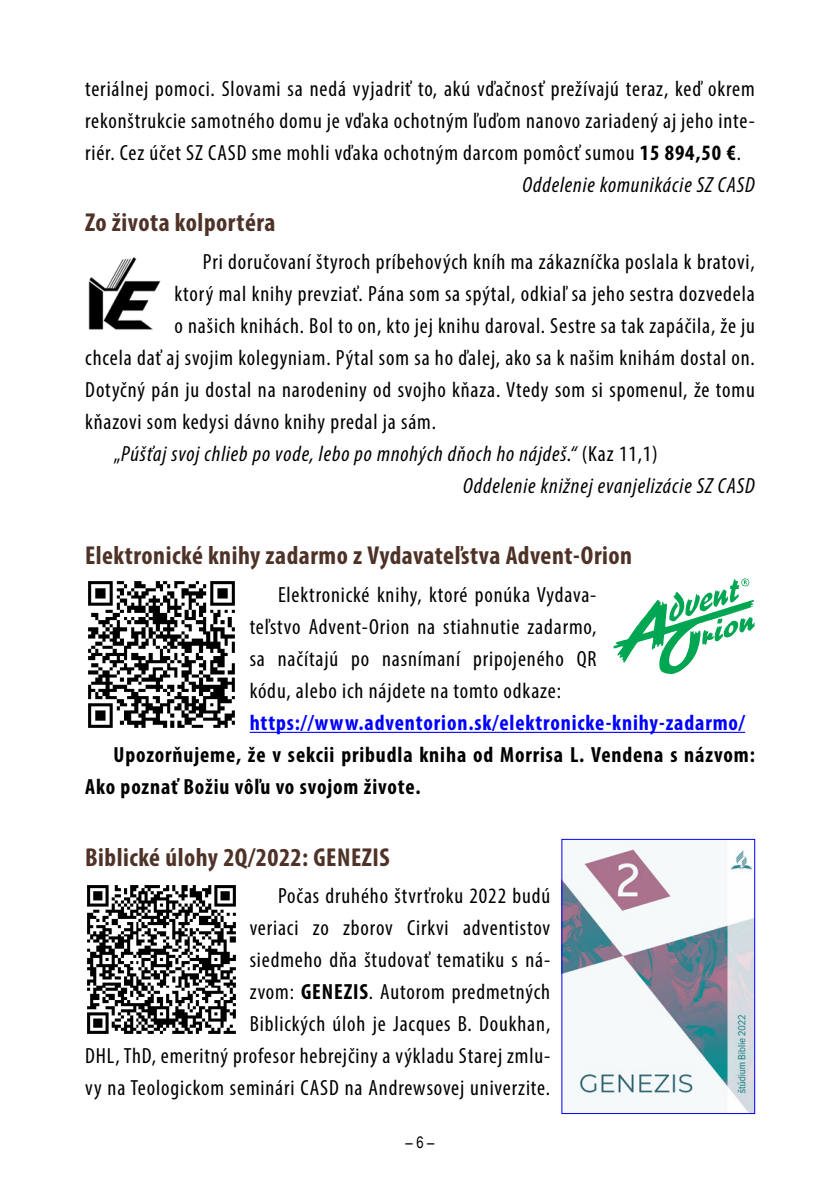
<style>
.page{position:relative;width:840px;height:1191px;background:#fff}
.page>*{position:absolute;margin:0;border:0;box-sizing:border-box;transform-origin:0 0}
.t1{font:700 condensed 26px "Myriad Pro";letter-spacing:.02em;color:#4e3227}
.t2{font:condensed 22px/32px "Myriad Pro";letter-spacing:.04em;color:#000;text-align:justify}
.t3{font:italic condensed 22px "Myriad Pro";letter-spacing:.04em;color:#000}
.t4{font:700 condensed 22px/32px "Myriad Pro";letter-spacing:.04em;color:#000}
.t5{font:700 condensed 22px "Myriad Pro";letter-spacing:.04em;color:#00f}
.t6{font:16px "Arial Narrow";color:#000}
.s1{font-weight:700}
.s2{font-style:normal}
</style>
<div class="page">
<hr style="left:249px;top:732px;width:495px;height:1px;background:#00f">
<img style="left:88px;top:257px;width:73px;height:73px">
<img style="left:88px;top:581px;width:147px;height:147px">
<svg style="left:613px;top:578px;width:141px;height:96px"></svg>
<img style="left:87px;top:885px;width:149px;height:149px">
<img style="left:563px;top:841px;width:189px;height:270px">
<p class="t2" style="left:85px;top:72px;width:670px">teriálnej pomoci. Slovami sa nedá vyjadriť to, akú vďačnosť prežívajú teraz, keď okrem</p>
<p class="t2" style="left:85px;top:104px;width:670px">rekonštrukcie samotného domu je vďaka ochotným ľuďom nanovo zariadený aj jeho inte-</p>
<p class="t2" style="left:85px;top:136px;width:657px">riér. Cez účet SZ CASD sme mohli vďaka ochotným darcom pomôcť sumou <span class="s1">15 894,50 €</span>.</p>
<p class="t3" style="left:522px;top:171px;width:234px">Oddelenie komunikácie SZ CASD</p>
<p class="t1" style="left:85px;top:206px;width:192px">Zo života kolportéra</p>
<p class="t2" style="left:203px;top:245px;width:553px">Pri doručovaní štyroch príbehových kníh ma zákazníčka poslala k bratovi,</p>
<p class="t2" style="left:174px;top:277px;width:581px">ktorý mal knihy prevziať. Pána som sa spýtal, odkiaľ sa jeho sestra dozvedela</p>
<p class="t2" style="left:174px;top:309px;width:581px">o našich knihách. Bol to on, kto jej knihu daroval. Sestre sa tak zapáčila, že ju</p>
<p class="t2" style="left:85px;top:341px;width:670px">chcela dať aj svojim kolegyniam. Pýtal som sa ho ďalej, ako sa k našim knihám dostal on.</p>
<p class="t2" style="left:85px;top:373px;width:671px">Dotyčný pán ju dostal na narodeniny od svojho kňaza. Vtedy som si spomenul, že tomu</p>
<p class="t2" style="left:85px;top:405px;width:352px">kňazovi som kedysi dávno knihy predal ja sám.</p>
<p class="t3" style="left:113px;top:440px;width:545px"><span class="s2">„</span>Púšťaj svoj chlieb po vode, lebo po mnohých dňoch ho nájdeš.“ <span class="s2">(Kaz 11,1)</span></p>
<p class="t3" style="left:463px;top:472px;width:293px">Oddelenie knižnej evanjelizácie SZ CASD</p>
<p class="t1" style="left:85px;top:539px;width:548px">Elektronické knihy zadarmo z Vydavateľstva Advent-Orion</p>
<p class="t2" style="left:249px;top:578px;width:348px;text-indent:28px">Elektronické knihy, ktoré ponúka Vydava&shy;teľstvo Advent-Orion na stiahnutie zadarmo, sa načítajú po nasnímaní pripojeného QR kódu, alebo ich nájdete na tomto odkaze:</p>
<p class="t5" style="left:249px;top:709px;width:496px">https://www.adventorion.sk/elektronicke-knihy-zadarmo/</p>
<p class="t4" style="left:85px;top:738px;width:671px;text-indent:28px">Upozorňujeme, že v sekcii pribudla kniha od Morrisa L. Vendena s názvom:<br>Ako poznať Božiu vôľu vo svojom živote.</p>
<p class="t1" style="left:85px;top:840px;width:306px">Biblické úlohy 2Q/2022: GENEZIS</p>
<p class="t2" style="left:85px;top:879px;width:466px;text-align:right">Počas druhého štvrťroku 2022 budú<br>veriaci zo zborov Cirkvi adventistov<br>siedmeho dňa študovať tematiku s ná-<br>zvom: <span class="s1">GENEZIS</span>. Autorom predmetných<br>Biblických úloh je Jacques B. Doukhan,<br>DHL, ThD, emeritný profesor hebrejčiny a výkladu Starej zmlu&shy;vy na Teologickom seminári CASD na Andrewsovej univerzite.</p>
<p class="t6" style="left:405px;top:1130px;width:31px">– 6 –</p>
</div>
